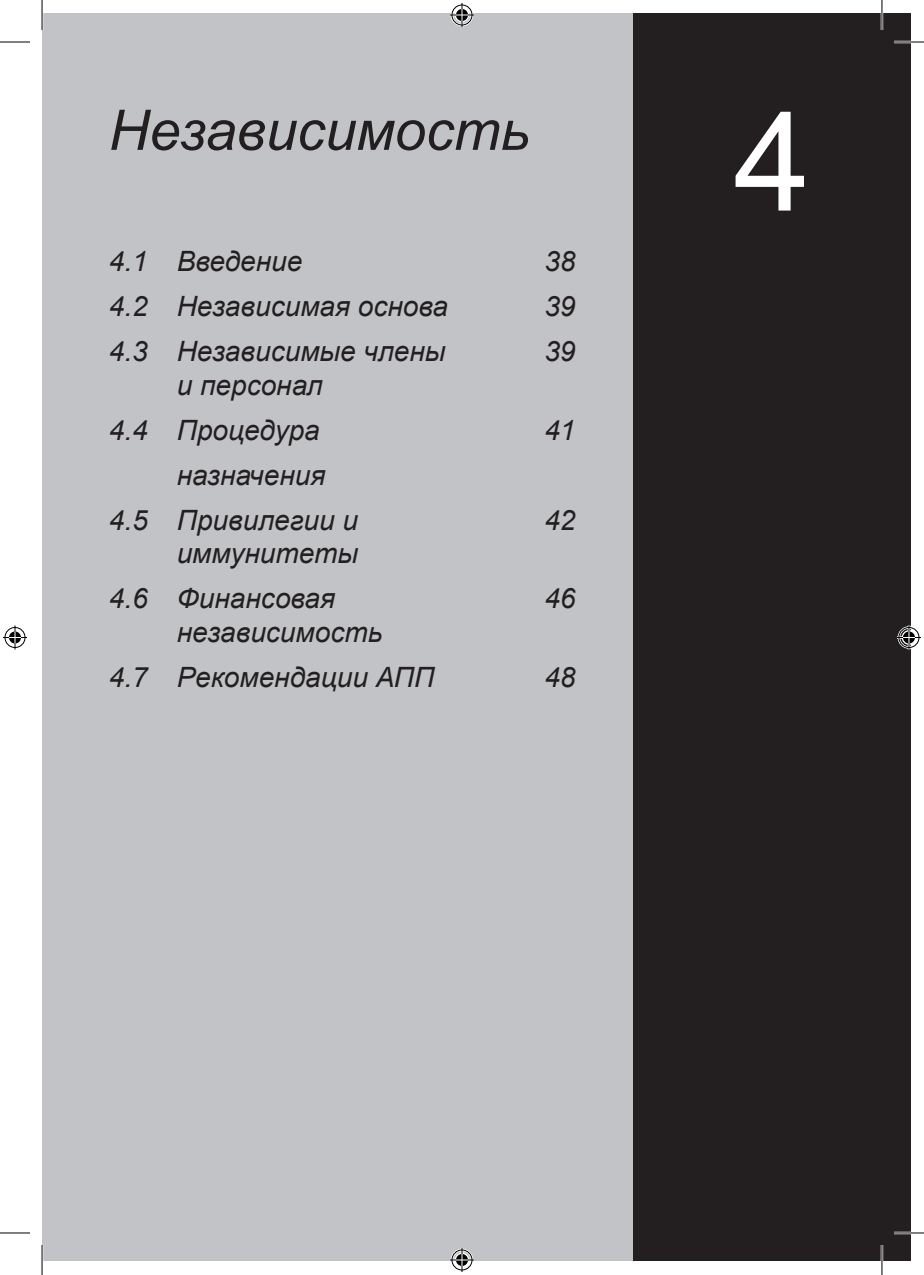
<style>
.page{position:relative;width:924px;height:1275px;background:#fff}
.page>*{position:absolute;margin:0;border:0;box-sizing:border-box;transform-origin:0 0}
.t1{font:138px "Arial";color:#fff}
.t2{font:italic 56px "Arial";color:#231f20}
.t3{font:italic 28px/45px "Arial";color:#231f20}
</style>
<div class="page">
<div style="left:42px;top:14px;width:590px;height:1247px;background:#c2c3c6"></div>
<div style="left:632px;top:14px;width:277px;height:1247px;background:#231f20"></div>
<hr style="left:893px;top:41px;width:30px;height:2px;background:#fff">
<hr style="left:893px;top:1231px;width:30px;height:3px;background:#fff">
<hr style="left:880px;top:0;width:2px;height:30px;background:#fff">
<hr style="left:880px;top:1245px;width:2px;height:30px;background:#fff">
<hr style="left:0;top:42px;width:30px;height:1px;background:#000">
<hr style="left:893px;top:42px;width:30px;height:1px;background:#000">
<hr style="left:0;top:1232px;width:30px;height:1px;background:#000">
<hr style="left:893px;top:1232px;width:30px;height:1px;background:#000">
<hr style="left:42px;top:0;width:1px;height:30px;background:#000">
<hr style="left:42px;top:1245px;width:1px;height:30px;background:#000">
<hr style="left:881px;top:0;width:1px;height:30px;background:#000">
<hr style="left:881px;top:1245px;width:1px;height:30px;background:#000">
<svg style="left:450px;top:3px;width:24px;height:24px"></svg>
<svg style="left:450px;top:1248px;width:24px;height:24px"></svg>
<svg style="left:3px;top:625px;width:24px;height:24px"></svg>
<svg style="left:897px;top:625px;width:23px;height:24px"></svg>
<h2 class="t2" style="left:109px;top:94px;width:422px">Независимость</h2>
<h1 class="t1" style="left:733px;top:72px;width:78px">4</h1>
<p class="t3" style="left:109px;top:239px;width:40px;text-align:justify">4.1<br>4.2<br>4.3</p>
<p class="t3" style="left:109px;top:408px;width:40px">4.4</p>
<p class="t3" style="left:109px;top:498px;width:40px">4.5</p>
<p class="t3" style="left:109px;top:576px;width:40px">4.6</p>
<p class="t3" style="left:109px;top:655px;width:40px">4.7</p>
<p class="t3" style="left:177px;top:239px;width:273px">Введение<br>Независимая основа<br>Независимые члены</p>
<p class="t3" style="left:177px;top:363px;width:183px">и персонал<br>Процедура назначения<br>Привилегии и</p>
<p class="t3" style="left:177px;top:531px;width:183px">иммунитеты<br>Финансовая</p>
<p class="t3" style="left:177px;top:610px;width:259px">независимость<br>Рекомендации АПП</p>
<p class="t3" style="left:544px;top:239px;width:33px;text-align:justify">38<br>39<br>39</p>
<p class="t3" style="left:544px;top:408px;width:33px">41</p>
<p class="t3" style="left:544px;top:498px;width:33px">42</p>
<p class="t3" style="left:544px;top:576px;width:33px">46</p>
<p class="t3" style="left:544px;top:655px;width:33px">48</p>
</div>
